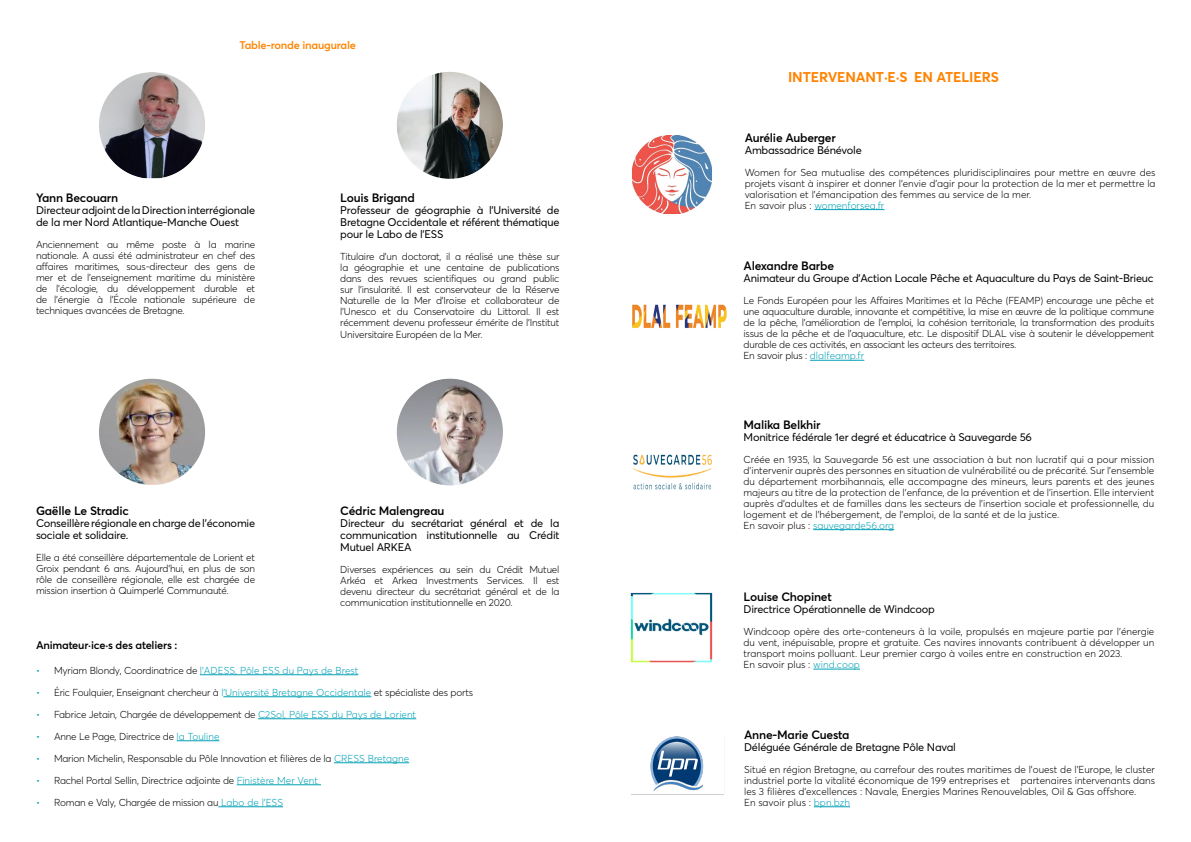
<style>
.page{position:relative;width:1191px;height:842px;background:#fff}
.page>*{position:absolute;margin:0;border:0;box-sizing:border-box;transform-origin:0 0}
.t1{font:700 14px "Averta Std";letter-spacing:-.01em;color:#ff8300}
.t2{font:600 12px "Averta Std";letter-spacing:-.02em;color:#000}
.t3{font:600 12px "Averta Std";letter-spacing:-.02em;color:#010202}
.t4{font:11px/12px "Averta Std";letter-spacing:-.02em;color:#000;text-align:justify}
.t5{font:11px/12px "Averta Std";letter-spacing:-.02em;color:#010202}
.t6{font:600 11px "Averta Std";letter-spacing:-.02em;color:#000}
.t7{font:600 11px "Averta Std";letter-spacing:-.02em;color:#ff8300}
.t8{font:300 10px/11px "Averta Std";color:#000}
.t9{font:300 10px/11px "Averta Std";letter-spacing:-.02em;color:#000}
.t10{font:300 10px/11px "Averta Std";letter-spacing:-.02em;color:#010202;text-align:justify}
.t11{font:300 10px "Averta Std";letter-spacing:-.02em;color:#00a0b5}
.s1{color:#000}
.s2{color:#00a0b5}
</style>
<div class="page">
<img style="left:397px;top:72px;width:106px;height:107px">
<hr style="left:200px;top:674px;width:158px;height:1px;background:#00a0b5">
<hr style="left:223px;top:696px;width:148px;height:1px;background:#00a0b5">
<hr style="left:258px;top:718px;width:158px;height:1px;background:#00a0b5">
<hr style="left:177px;top:740px;width:42px;height:1px;background:#00a0b5">
<hr style="left:334px;top:762px;width:75px;height:1px;background:#00a0b5">
<hr style="left:237px;top:784px;width:84px;height:1px;background:#00a0b5">
<hr style="left:218px;top:806px;width:65px;height:1px;background:#00a0b5">
<img style="left:99px;top:72px;width:106px;height:106px">
<img style="left:99px;top:379px;width:106px;height:106px">
<img style="left:397px;top:379px;width:106px;height:106px">
<hr style="left:814px;top:209px;width:70px;height:1px;background:#00a0b5">
<hr style="left:813px;top:669px;width:47px;height:1px;background:#00a0b5">
<hr style="left:813px;top:529px;width:81px;height:1px;background:#00a0b5">
<img style="left:632px;top:135px;width:80px;height:79px">
<img style="left:631px;top:592px;width:81px;height:70px">
<img style="left:633px;top:454px;width:79px;height:36px">
<hr style="left:810px;top:360px;width:54px;height:1px;background:#00a0b5">
<img style="left:632px;top:304px;width:95px;height:24px">
<hr style="left:814px;top:806px;width:36px;height:1px;background:#00a0b5">
<img style="left:650px;top:736px;width:54px;height:55px">
<p class="t7" style="left:239px;top:39px;width:118px">Table-ronde inaugurale</p>
<p class="t3" style="left:36px;top:191px;width:84px">Yann Becouarn</p>
<p class="t5" style="left:36px;top:204px;width:221px">Directeur adjoint de la Direction interrégionale de la mer Nord Atlantique-Manche Ouest</p>
<p class="t10" style="left:36px;top:239px;width:221px">Anciennement au même poste à la marine nationale. A aussi été administrateur en chef des affaires maritimes, sous-directeur des gens de mer et de l’enseignement maritime du ministère de l’écologie, du développement durable et de l’énergie à l’École nationale supérieure de techniques avancées de Bretagne.</p>
<p class="t2" style="left:36px;top:503px;width:94px">Gaëlle Le Stradic</p>
<p class="t4" style="left:36px;top:517px;width:221px">Conseillère régionale en charge de l’économie sociale et solidaire.</p>
<p class="t8" style="left:36px;top:551px;width:221px;text-align:justify">Elle a été conseillère départementale de Lorient et Groix pendant 6 ans. Aujourd’hui, en plus de son rôle de conseillère régionale, elle est chargée de mission insertion à Quimperlé Communauté.</p>
<p class="t6" style="left:36px;top:638px;width:143px">Animateur·ice·s des ateliers :</p>
<p class="t2" style="left:340px;top:191px;width:76px">Louis Brigand</p>
<p class="t4" style="left:340px;top:204px;width:221px">Professeur de géographie à l’Université de Bretagne Occidentale et référent thématique pour le Labo de l’ESS</p>
<p class="t8" style="left:340px;top:251px;width:221px;text-align:justify">Titulaire d’un doctorat, il a réalisé une thèse sur la géographie et une centaine de publications dans des revues scientifiques ou grand public sur l’insularité. Il est conservateur de la Réserve Naturelle de la Mer d’Iroise et collaborateur de l’Unesco et du Conservatoire du Littoral. Il est récemment devenu professeur émérite de l’Institut Universitaire Européen de la Mer.</p>
<p class="t2" style="left:340px;top:503px;width:106px">Cédric Malengreau</p>
<p class="t4" style="left:340px;top:517px;width:221px">Directeur du secrétariat général et de la communication institutionnelle au Crédit Mutuel ARKEA</p>
<p class="t8" style="left:340px;top:563px;width:221px;text-align:justify">Diverses expériences au sein du Crédit Mutuel Arkéa et Arkea Investments Services. Il est devenu directeur du secrétariat général et de la communication institutionnelle en 2020.</p>
<p class="t11" style="left:36px;top:664px;width:324px">• <span class="s1">Myriam Blondy, Coordinatrice de</span> l’ADESS, Pôle ESS du Pays de Brest</p>
<p class="t9" style="left:36px;top:687px;width:438px"><span class="s2">•</span> Éric Foulquier, Enseignant chercheur à <span class="s2">l’Université Bretagne Occidentale</span> et spécialiste des ports</p>
<p class="t9" style="left:36px;top:709px;width:382px"><span class="s2">•</span> Fabrice Jetain, Chargée de développement de <span class="s2">C2Sol, Pôle ESS du Pays de Lorient</span></p>
<p class="t9" style="left:36px;top:731px;width:185px"><span class="s2">•</span> Anne Le Page, Directrice de <span class="s2">la Touline</span></p>
<p class="t9" style="left:36px;top:753px;width:374px"><span class="s2">•</span> Marion Michelin, Responsable du Pôle Innovation et filières de la <span class="s2">CRESS Bretagne</span></p>
<p class="t9" style="left:36px;top:775px;width:284px"><span class="s2">•</span> Rachel Portal Sellin, Directrice adjointe de <span class="s2">Finistère Mer Vent</span></p>
<p class="t9" style="left:36px;top:797px;width:249px"><span class="s2">•</span> Roman e Valy, Chargée de mission au <span class="s2">Labo de l’ESS</span></p>
<h1 class="t1" style="left:788px;top:68px;width:212px">INTERVENANT·E·S EN ATELIERS</h1>
<p class="t2" style="left:744px;top:130px;width:93px">Aurélie Auberger</p>
<p class="t4" style="left:744px;top:144px;width:119px">Ambassadrice Bénévole</p>
<p class="t8" style="left:744px;top:167px;width:412px">Women for Sea mutualise des compétences pluridisciplinaires pour mettre en œuvre des projets visant à inspirer et donner l’envie d’agir pour la protection de la mer et permettre la valorisation et l’émancipation des femmes au service de la mer.<br>En savoir plus : <span class="s2">womenforsea.fr</span></p>
<p class="t2" style="left:743px;top:259px;width:92px">Alexandre Barbe</p>
<p class="t4" style="left:743px;top:272px;width:411px">Animateur du Groupe d’Action Locale Pêche et Aquaculture du Pays de Saint-Brieuc</p>
<p class="t9" style="left:743px;top:295px;width:412px">Le Fonds Européen pour les Affaires Maritimes et la Pêche (FEAMP) encourage une pêche et une aquaculture durable, innovante et compétitive, la mise en œuvre de la politique commune de la pêche, l’amélioration de l’emploi, la cohésion territoriale, la transformation des produits issus de la pêche et de l’aquaculture, etc. Le dispositif DLAL vise à soutenir le développement durable de ces activités, en associant les acteurs des territoires.<br>En savoir plus : <span class="s2">dlalfeamp.fr</span></p>
<p class="t2" style="left:743px;top:417px;width:79px">Malika Belkhir</p>
<p class="t4" style="left:743px;top:431px;width:290px">Monitrice fédérale 1er degré et éducatrice à Sauvegarde 56</p>
<p class="t8" style="left:743px;top:454px;width:412px">Créée en 1935, la Sauvegarde 56 est une association à but non lucratif qui a pour mission d’intervenir auprès des personnes en situation de vulnérabilité ou de précarité. Sur l’ensemble du département morbihannais, elle accompagne des mineurs, leurs parents et des jeunes majeurs au titre de la protection de l’enfance, de la prévention et de l’insertion. Elle intervient auprès d’adultes et de familles dans les secteurs de l’insertion sociale et professionnelle, du logement et de l’hébergement, de l’emploi, de la santé et de la justice.<br>En savoir plus : <span class="s2">sauvegarde56.org</span></p>
<p class="t2" style="left:743px;top:589px;width:90px">Louise Chopinet</p>
<p class="t4" style="left:743px;top:603px;width:193px">Directrice Opérationnelle de Windcoop</p>
<p class="t8" style="left:743px;top:626px;width:412px">Windcoop opère des orte-conteneurs à la voile, propulsés en majeure partie par l’énergie du vent, inépuisable, propre et gratuite. Ces navires innovants contribuent à développer un transport moins polluant. Leur premier cargo à voiles entre en construction en 2023.<br>En savoir plus : <span class="s2">wind.coop</span></p>
<p class="t2" style="left:744px;top:727px;width:107px">Anne-Marie Cuesta</p>
<p class="t4" style="left:744px;top:741px;width:213px">Déléguée Générale de Bretagne Pôle Naval</p>
<p class="t8" style="left:744px;top:764px;width:412px">Situé en région Bretagne, au carrefour des routes maritimes de l’ouest de l’Europe, le cluster industriel porte la vitalité économique de 199 entreprises et partenaires intervenants dans les 3 filières d’excellences : Navale, Energies Marines Renouvelables, Oil &amp; Gas offshore.<br>En savoir plus : <span class="s2">bpn.bzh</span></p>
</div>
